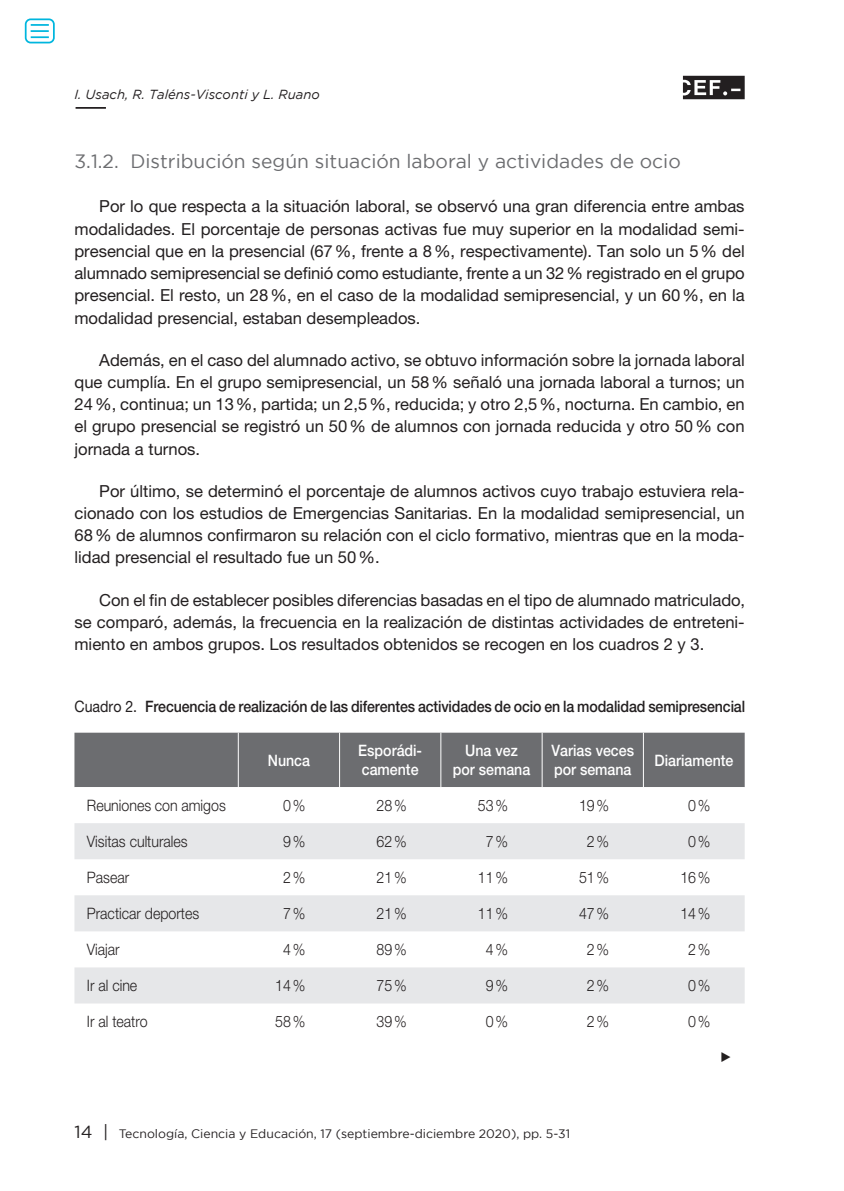
<style>
.page{position:relative;width:844px;height:1191px;background:#fff}
.page>*{position:absolute;margin:0;border:0;box-sizing:border-box;transform-origin:0 0}
.epígrafe_1_1_1_rtye{font:19.25px "Gotham";color:#6c6d70}
.texto_normal{font:16.62px/22.2px "Helvetica Neue LT Std";color:#231f20;text-align:justify}
.Tablas_y_gráficos{font:300 15.75px "Helvetica Neue LT Std";color:#231f20;scale:.9 1}
.Tablas_título{font:500 15.75px "Helvetica Neue LT Std";letter-spacing:-.01em;color:#231f20;scale:.9 1}
.Cabeceras_tablas_y_g{font:500 15.75px/18.4px "Helvetica Neue LT Std";color:#fff;scale:.9 1}
.Fuente_tablas_y_graf{font:14px "Times New Roman";color:#231f20;scale:.9 1}
.t1{font:italic 13.12px "Gotham";color:#231f20}
.t2{font:12.25px "Gotham";color:#231f20}
.s1{font-weight:400}
.s2{font-size:17.5px}
</style>
<div class="page">
<svg style="left:682px;top:76px;width:62px;height:23px"></svg>
<hr style="left:76px;top:107px;width:30px;height:2px;background:#231f20">
<div style="left:74px;top:732px;width:670px;height:55px;background:#6c6d70"></div>
<svg style="left:74px;top:823px;width:670px;height:180px;fill:#e6e7e9"></svg>
<hr style="left:238px;top:732px;width:1px;height:55px;background:#fff">
<hr style="left:339px;top:732px;width:1px;height:55px;background:#fff">
<hr style="left:440px;top:732px;width:1px;height:55px;background:#fff">
<hr style="left:541px;top:732px;width:1px;height:55px;background:#fff">
<hr style="left:642px;top:732px;width:1px;height:55px;background:#fff">
<div style="left:25px;top:18px;width:30px;height:25px;border:2px solid #00b6de;border-radius:5px"></div>
<svg style="left:31px;top:24px;width:18px;height:14px"></svg>
<p class="t1" style="left:74px;top:87px;width:247px">I. Usach, R. Taléns-Visconti y L. Ruano</p>
<p class="epígrafe_1_1_1_rtye" style="left:74px;top:150px;width:607px">3.1.2. Distribución según situación laboral y actividades de ocio</p>
<p class="texto_normal" style="left:74px;top:195px;width:671px;text-indent:25px">Por lo que respecta a la situación laboral, se observó una gran diferencia entre ambas modalidades. El porcentaje de personas activas fue muy superior en la modalidad semi&shy;presencial que en la presencial (67%, frente a 8%, respectivamente). Tan solo un 5% del alumnado semipresencial se definió como estudiante, frente a un 32% registrado en el grupo presencial. El resto, un 28%, en el caso de la modalidad semipresencial, y un 60%, en la modalidad presencial, estaban desempleados.</p>
<p class="texto_normal" style="left:74px;top:348px;width:671px;text-indent:25px">Además, en el caso del alumnado activo, se obtuvo información sobre la jornada laboral que cumplía. En el grupo semipresencial, un 58% señaló una jornada laboral a turnos; un 24%, continua; un 13%, partida; un 2,5%, reducida; y otro 2,5%, nocturna. En cambio, en el grupo presencial se registró un 50% de alumnos con jornada reducida y otro 50% con jornada a turnos.</p>
<p class="texto_normal" style="left:74px;top:479px;width:671px;text-indent:25px">Por último, se determinó el porcentaje de alumnos activos cuyo trabajo estuviera rela&shy;cionado con los estudios de Emergencias Sanitarias. En la modalidad semipresencial, un 68% de alumnos confirmaron su relación con el ciclo formativo, mientras que en la moda&shy;lidad presencial el resultado fue un 50%.</p>
<p class="texto_normal" style="left:74px;top:588px;width:672px;text-indent:25px">Con el fin de establecer posibles diferencias basadas en el tipo de alumnado matriculado, se comparó, además, la frecuencia en la realización de distintas actividades de entreteni&shy;miento en ambos grupos. Los resultados obtenidos se recogen en los cuadros 2 y 3.</p>
<p class="Tablas_título" style="left:74px;top:697px;width:746px"><span class="s1">Cuadro 2.</span> Frecuencia de realización de las diferentes actividades de ocio en la modalidad semipresencial</p>
<p class="Cabeceras_tablas_y_g" style="left:268px;top:750px;width:48px">Nunca</p>
<p class="Cabeceras_tablas_y_g" style="left:358px;top:741px;width:72px">Esporádi&shy;camente</p>
<p class="Cabeceras_tablas_y_g" style="left:452px;top:741px;width:88px;text-align:center">Una vez por semana</p>
<p class="Cabeceras_tablas_y_g" style="left:551px;top:741px;width:93px">Varias veces por semana</p>
<p class="Cabeceras_tablas_y_g" style="left:654px;top:750px;width:89px">Diariamente</p>
<p class="Tablas_y_gráficos" style="left:87px;top:795px;width:156px">Reuniones con amigos</p>
<p class="Tablas_y_gráficos" style="left:283px;top:795px;width:26px">0%</p>
<p class="Tablas_y_gráficos" style="left:376px;top:795px;width:35px">28%</p>
<p class="Tablas_y_gráficos" style="left:477px;top:795px;width:35px">53%</p>
<p class="Tablas_y_gráficos" style="left:579px;top:795px;width:35px">19%</p>
<p class="Tablas_y_gráficos" style="left:688px;top:795px;width:26px">0%</p>
<p class="Tablas_y_gráficos" style="left:87px;top:831px;width:113px">Visitas culturales</p>
<p class="Tablas_y_gráficos" style="left:283px;top:831px;width:26px">9%</p>
<p class="Tablas_y_gráficos" style="left:376px;top:831px;width:35px">62%</p>
<p class="Tablas_y_gráficos" style="left:485px;top:831px;width:26px">7%</p>
<p class="Tablas_y_gráficos" style="left:586px;top:831px;width:26px">2%</p>
<p class="Tablas_y_gráficos" style="left:688px;top:831px;width:26px">0%</p>
<p class="Tablas_y_gráficos" style="left:87px;top:867px;width:48px">Pasear</p>
<p class="Tablas_y_gráficos" style="left:283px;top:867px;width:26px">2%</p>
<p class="Tablas_y_gráficos" style="left:376px;top:867px;width:35px">21%</p>
<p class="Tablas_y_gráficos" style="left:477px;top:867px;width:35px">11%</p>
<p class="Tablas_y_gráficos" style="left:579px;top:867px;width:35px">51%</p>
<p class="Tablas_y_gráficos" style="left:680px;top:867px;width:35px">16%</p>
<p class="Tablas_y_gráficos" style="left:87px;top:903px;width:126px">Practicar deportes</p>
<p class="Tablas_y_gráficos" style="left:283px;top:903px;width:26px">7%</p>
<p class="Tablas_y_gráficos" style="left:376px;top:903px;width:35px">21%</p>
<p class="Tablas_y_gráficos" style="left:477px;top:903px;width:35px">11%</p>
<p class="Tablas_y_gráficos" style="left:579px;top:903px;width:35px">47%</p>
<p class="Tablas_y_gráficos" style="left:680px;top:903px;width:35px">14%</p>
<p class="Tablas_y_gráficos" style="left:87px;top:939px;width:38px">Viajar</p>
<p class="Tablas_y_gráficos" style="left:283px;top:939px;width:26px">4%</p>
<p class="Tablas_y_gráficos" style="left:376px;top:939px;width:35px">89%</p>
<p class="Tablas_y_gráficos" style="left:485px;top:939px;width:26px">4%</p>
<p class="Tablas_y_gráficos" style="left:586px;top:939px;width:26px">2%</p>
<p class="Tablas_y_gráficos" style="left:688px;top:939px;width:26px">2%</p>
<p class="Tablas_y_gráficos" style="left:87px;top:975px;width:58px">Ir al cine</p>
<p class="Tablas_y_gráficos" style="left:275px;top:975px;width:35px">14%</p>
<p class="Tablas_y_gráficos" style="left:376px;top:975px;width:35px">75%</p>
<p class="Tablas_y_gráficos" style="left:485px;top:975px;width:26px">9%</p>
<p class="Tablas_y_gráficos" style="left:586px;top:975px;width:26px">2%</p>
<p class="Tablas_y_gráficos" style="left:688px;top:975px;width:26px">0%</p>
<p class="Tablas_y_gráficos" style="left:87px;top:1012px;width:69px">Ir al teatro</p>
<p class="Tablas_y_gráficos" style="left:275px;top:1012px;width:35px">58%</p>
<p class="Tablas_y_gráficos" style="left:376px;top:1012px;width:35px">39%</p>
<p class="Tablas_y_gráficos" style="left:485px;top:1012px;width:26px">0%</p>
<p class="Tablas_y_gráficos" style="left:586px;top:1012px;width:26px">2%</p>
<p class="Tablas_y_gráficos" style="left:688px;top:1012px;width:26px">0%</p>
<p class="Fuente_tablas_y_graf" style="left:719px;top:1047px;width:15px">►</p>
<p class="t2" style="left:74px;top:1127px;width:497px"><span class="s2">14 |</span> Tecnología, Ciencia y Educación, 17 (septiembre-diciembre 2020), pp. 5-31</p>
</div>
